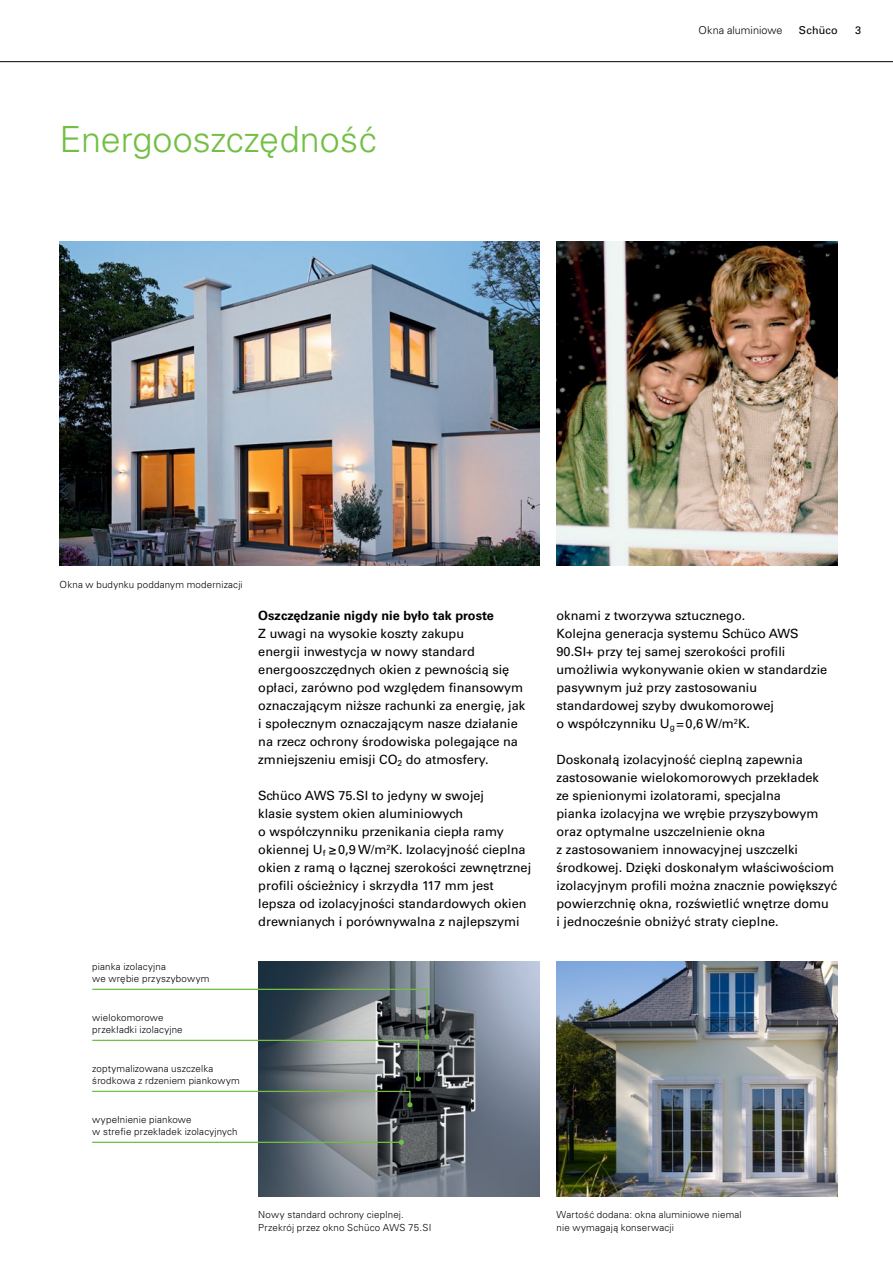
<style>
.page{position:relative;width:893px;height:1263px;background:#fff}
.page>*{position:absolute;margin:0;border:0;box-sizing:border-box;transform-origin:0 0}
.t1{font:300 36px "Univers LT Pl";letter-spacing:-.005em;color:#72bf44}
.t2{font:12.75px/18px "Univers LT Pl";color:#000}
.t3{font:700 12.75px "Univers LT Pl";color:#000}
.t4{font:300 10.8px "Univers LT Pl";color:#000}
.t5{font:10.8px "Univers LT Pl";letter-spacing:.015em;color:#000}
.t6{font:300 9.75px/12.8px "Univers LT Pl";letter-spacing:.015em;color:#000}
</style>
<div class="page">
<hr style="left:0;top:61px;width:893px;height:1px;background:#000">
<img style="left:60px;top:242px;width:479px;height:324px">
<img style="left:556px;top:242px;width:282px;height:324px">
<img style="left:556px;top:962px;width:282px;height:234px">
<img style="left:258px;top:962px;width:281px;height:234px">
<svg style="left:92px;top:988px;width:337px;height:93px"></svg>
<svg style="left:92px;top:1090px;width:320px;height:17px"></svg>
<hr style="left:92px;top:1142px;width:309px;height:1px;background:#72bf44">
<svg style="left:399px;top:1140px;width:5px;height:5px"></svg>
<h1 class="t1" style="left:60px;top:117px;width:319px">Energooszczędność</h1>
<p class="t4" style="left:699px;top:24px;width:85px">Okna aluminiowe</p>
<p class="t5" style="left:799px;top:24px;width:40px">Schüco</p>
<p class="t5" style="left:855px;top:24px;width:8px">3</p>
<p class="t6" style="left:60px;top:578px;width:185px">Okna w budynku poddanym modernizacji</p>
<p class="t6" style="left:92px;top:960px;width:119px">pianka izolacyjna<br>we wrębie przyszybowym</p>
<p class="t6" style="left:92px;top:1011px;width:92px">wielokomorowe przekładki izolacyjne</p>
<p class="t6" style="left:92px;top:1062px;width:149px">zoptymalizowana uszczelka środkowa z rdzeniem piankowym</p>
<p class="t6" style="left:92px;top:1113px;width:147px">wypełnienie piankowe<br>w strefie przekładek izolacyjnych</p>
<p class="t3" style="left:258px;top:608px;width:237px">Oszczędzanie nigdy nie było tak proste</p>
<p class="t2" style="left:258px;top:624px;width:268px">Z uwagi na wysokie koszty zakupu<br>energii inwestycja w nowy standard energooszczędnych okien z pewnością się opłaci, zarówno pod względem finansowym oznaczającym niższe rachunki za energię, jak i społecznym oznaczającym nasze działanie na rzecz ochrony środowiska polegające na zmniejszeniu emisji CO<sub>2</sub> do atmosfery.</p>
<p class="t2" style="left:258px;top:786px;width:274px">Schüco AWS 75.SI to jedyny w swojej<br>klasie system okien aluminiowych<br>o współczynniku przenikania ciepła ramy okiennej U<sub>f</sub> ≥0,9 W/m<sup>2</sup>K. Izolacyjność cieplna okien z ramą o łącznej szerokości zewnętrznej profili ościeżnicy i skrzydła 117 mm jest lepsza od izolacyjności standardowych okien drewnianych i porównywalna z najlepszymi</p>
<p class="t2" style="left:556px;top:606px;width:272px">oknami z tworzywa sztucznego.<br>Kolejna generacja systemu Schüco AWS 90.SI+ przy tej samej szerokości profili umożliwia wykonywanie okien w standardzie pasywnym już przy zastosowaniu standardowej szyby dwukomorowej<br>o współczynniku U<sub>g</sub> =0,6 W/m<sup>2</sup>K.</p>
<p class="t2" style="left:556px;top:750px;width:282px">Doskonałą izolacyjność cieplną zapewnia zastosowanie wielokomorowych przekładek<br>ze spienionymi izolatorami, specjalna<br>pianka izolacyjna we wrębie przyszybowym oraz optymalne uszczelnienie okna<br>z zastosowaniem innowacyjnej uszczelki środkowej. Dzięki doskonałym właściwościom izolacyjnym profili można znacznie powiększyć powierzchnię okna, rozświetlić wnętrze domu<br>i jednocześnie obniżyć straty cieplne.</p>
<p class="t6" style="left:258px;top:1208px;width:175px">Nowy standard ochrony cieplnej.<br>Przekrój przez okno Schüco AWS 75.SI</p>
<p class="t6" style="left:556px;top:1208px;width:187px">Wartość dodana: okna aluminiowe niemal nie wymagają konserwacji</p>
</div>
